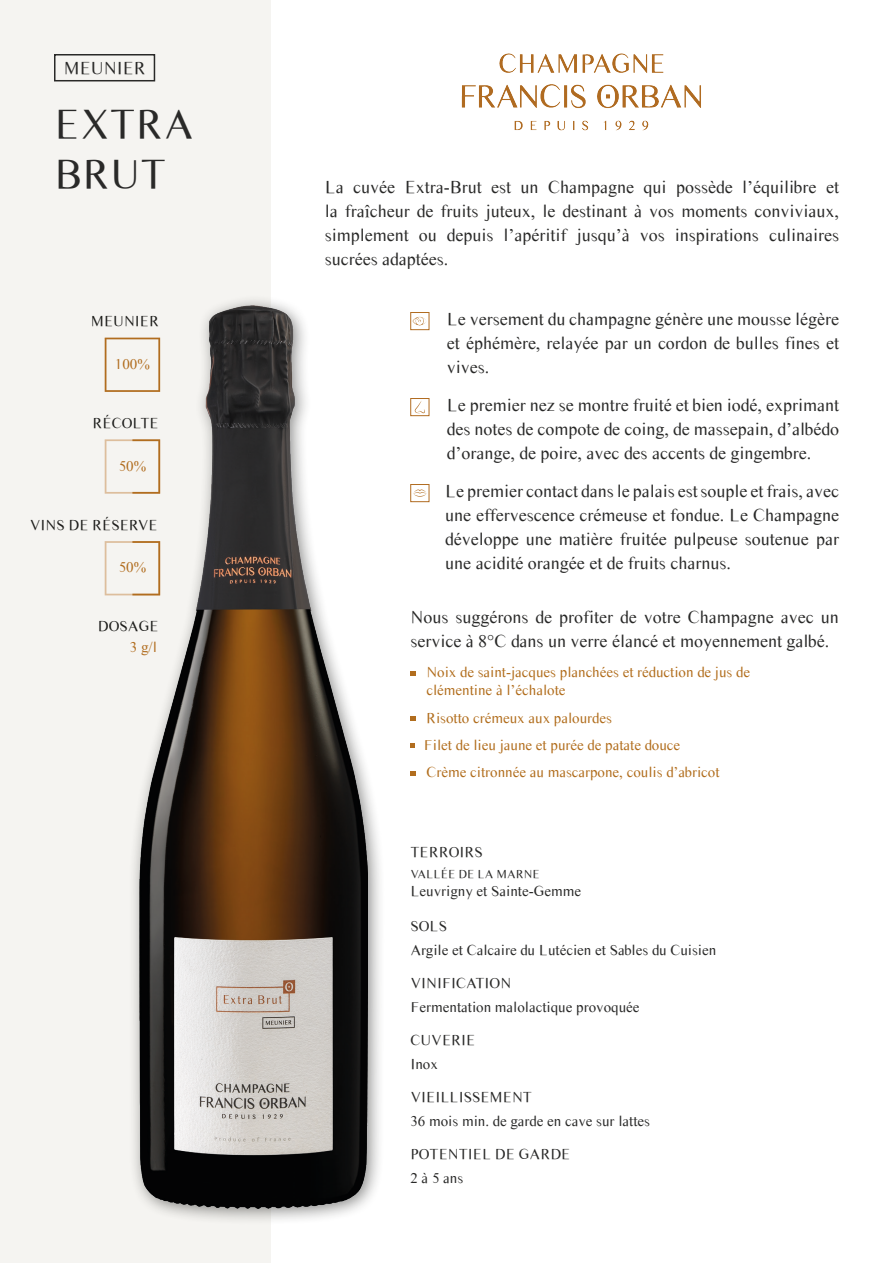
<style>
.page{position:relative;width:893px;height:1263px;background:#fff}
.page>*{position:absolute;margin:0;border:0;box-sizing:border-box;transform-origin:0 0}
.t1{font:42px "Times Sans Serif";color:#292928}
.t2{font:18px/24px "Times Sans Serif";color:#292928;text-align:justify}
.t3{font:15px "Times Sans Serif";color:#292928}
.t4{font:15px/18px "Times Sans Serif";color:#b16d1c}
.t5{font:15px "Times Sans Serif";color:#1d1d1b}
.t6{font:15px "Times Sans Serif";color:#b16d1f}
.t7{font:12px "Times Sans Serif";color:#292928}
</style>
<div class="page">
<div style="left:0;top:0;width:271px;height:1263px;background:#f5f4f1"></div>
<div style="left:128px;top:295px;width:257px;height:931px;background:#1d1d1b;opacity:.5"></div>
<img style="left:140px;top:306px;width:228px;height:903px">
<img style="left:461px;top:53px;width:240px;height:78px">
<div style="left:54px;top:54px;width:101px;height:27px;border:2px solid #292928"></div>
<div style="left:410px;top:398px;width:19px;height:18px;border:1px solid #b16c21"></div>
<svg style="left:415px;top:401px;width:10px;height:13px"></svg>
<div style="left:410px;top:484px;width:19px;height:18px;border:1px solid #b16c21"></div>
<svg style="left:413px;top:489px;width:14px;height:8px"></svg>
<div style="left:410px;top:312px;width:19px;height:18px;border:1px solid #b16c21"></div>
<img style="left:412px;top:316px;width:14px;height:10px">
<svg style="left:105px;top:338px;width:55px;height:54px"></svg>
<svg style="left:105px;top:439px;width:55px;height:55px"></svg>
<svg style="left:105px;top:541px;width:55px;height:54px"></svg>
<svg style="left:410px;top:743px;width:5px;height:5px"></svg>
<svg style="left:410px;top:671px;width:6px;height:5px"></svg>
<svg style="left:410px;top:716px;width:5px;height:5px"></svg>
<svg style="left:410px;top:771px;width:6px;height:5px"></svg>
<p class="t2" style="left:64px;top:56px;width:83px">MEUNIER</p>
<p class="t1" style="left:54px;top:95px;width:141px">EXTRA</p>
<p class="t1" style="left:54px;top:146px;width:114px">BRUT</p>
<p class="t5" style="left:91px;top:311px;width:70px">MEUNIER</p>
<p class="t2" style="left:325px;top:174px;width:516px">La cuvée Extra-Brut est un Champagne qui possède l’équilibre et la fraîcheur de fruits juteux, le destinant à vos moments conviviaux, simplement ou depuis l’apéritif jusqu’à vos inspirations culinaires sucrées adaptées.</p>
<p class="t2" style="left:447px;top:306px;width:394px">Le versement du champagne génère une mousse légère et éphémère, relayée par un cordon de bulles fines et</p>
<p class="t6" style="left:115px;top:354px;width:36px">100%</p>
<p class="t2" style="left:447px;top:354px;width:44px">vives.</p>
<p class="t5" style="left:93px;top:413px;width:68px">RÉCOLTE</p>
<p class="t6" style="left:119px;top:456px;width:29px">50%</p>
<p class="t5" style="left:30px;top:514px;width:129px">VINS DE RÉSERVE</p>
<p class="t6" style="left:119px;top:557px;width:29px">50%</p>
<p class="t5" style="left:98px;top:616px;width:62px">DOSAGE</p>
<p class="t6" style="left:130px;top:637px;width:29px">3 g/l</p>
<p class="t2" style="left:447px;top:392px;width:394px">Le premier nez se montre fruité et bien iodé, exprimant des notes de compote de coing, de massepain, d’albédo d’orange, de poire, avec des accents de gingembre.</p>
<p class="t2" style="left:445px;top:478px;width:395px">Le premier contact dans le palais est souple et frais, avec une effervescence crémeuse et fondue. Le Champagne développe une matière fruitée pulpeuse soutenue par une acidité orangée et de fruits charnus.</p>
<p class="t2" style="left:410px;top:604px;width:430px">Nous suggérons de profiter de votre Champagne avec un service à 8°C dans un verre élancé et moyennement galbé.</p>
<p class="t4" style="left:426px;top:663px;width:325px">Noix de saint-jacques planchées et réduction de jus de clémentine à l’échalote</p>
<p class="t4" style="left:426px;top:708px;width:187px">Risotto crémeux aux palourdes</p>
<p class="t4" style="left:424px;top:736px;width:258px">Filet de lieu jaune et purée de patate douce</p>
<p class="t4" style="left:426px;top:763px;width:295px">Crème citronnée au mascarpone, coulis d’abricot</p>
<p class="t3" style="left:410px;top:841px;width:74px">TERROIRS</p>
<p class="t7" style="left:410px;top:866px;width:131px">VALLÉE DE LA MARNE</p>
<p class="t3" style="left:410px;top:880px;width:172px">Leuvrigny et Sainte-Gemme</p>
<p class="t3" style="left:410px;top:916px;width:38px">SOLS</p>
<p class="t3" style="left:410px;top:939px;width:307px">Argile et Calcaire du Lutécien et Sables du Cuisien</p>
<p class="t3" style="left:410px;top:973px;width:102px">VINIFICATION</p>
<p class="t3" style="left:410px;top:996px;width:231px">Fermentation malolactique provoquée</p>
<p class="t3" style="left:410px;top:1030px;width:66px">CUVERIE</p>
<p class="t3" style="left:410px;top:1053px;width:29px">Inox</p>
<p class="t3" style="left:410px;top:1087px;width:123px">VIEILLISSEMENT</p>
<p class="t3" style="left:410px;top:1110px;width:241px">36 mois min. de garde en cave sur lattes</p>
<p class="t3" style="left:410px;top:1144px;width:161px">POTENTIEL DE GARDE</p>
<p class="t3" style="left:410px;top:1167px;width:54px">2 à 5 ans</p>
</div>
